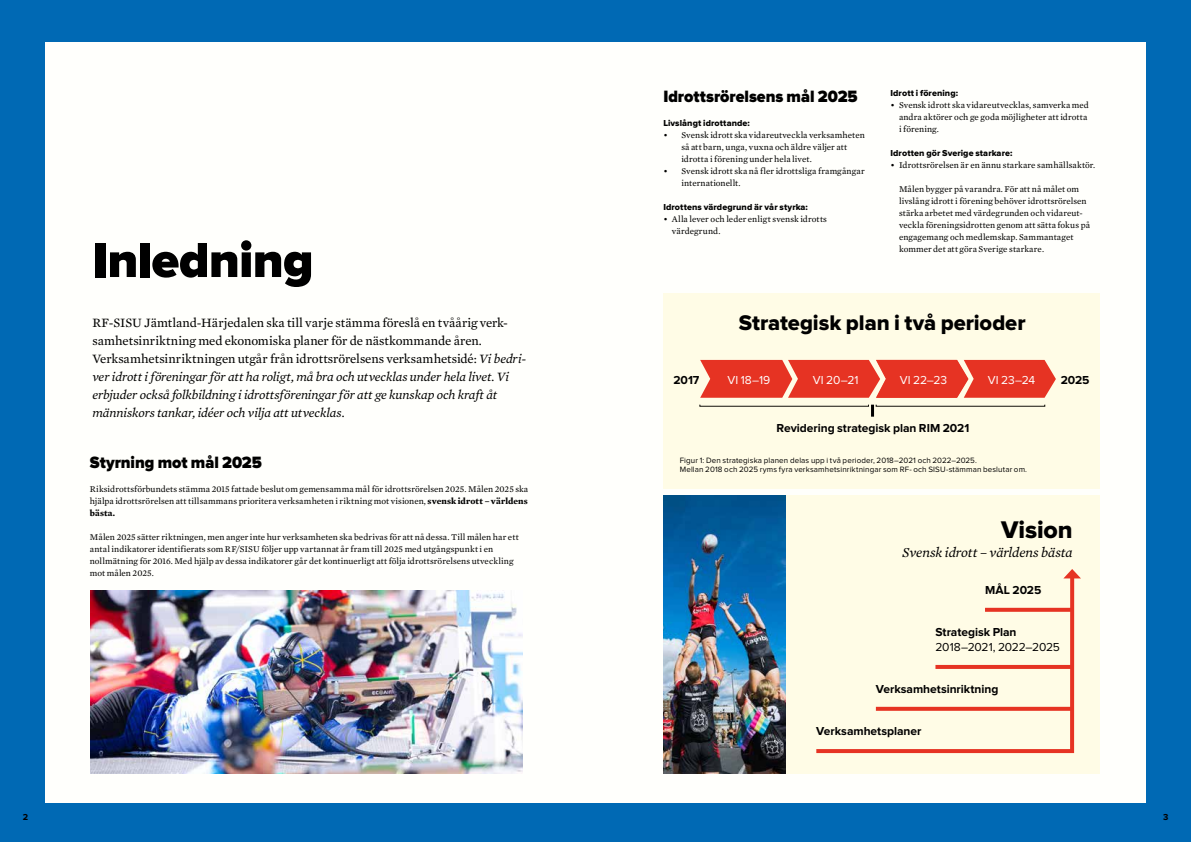
<style>
.page{position:relative;width:1191px;height:842px;background:#0069b4}
.page>*{position:absolute;margin:0;border:0;box-sizing:border-box;transform-origin:0 0}
.t1{font:900 51px "Proxima Nova";letter-spacing:-.01em;color:#000}
.t2{font:25px "Proxima Nova Extrabld";letter-spacing:-.005em;color:#000}
.t3{font:22px "Proxima Nova Extrabld";color:#000}
.t4{font:900 17px "Proxima Nova";color:#000;scale:.95 1}
.t5{font:italic 14px "Mercury Text G2";letter-spacing:-.01em;color:#000}
.t6{font:italic 13px/18px "Mercury Text G2";letter-spacing:-.01em;color:#000}
.t7{font:700 12px "Proxima Nova";letter-spacing:-.005em;color:#000}
.t8{font:12px "Proxima Nova";color:#fff}
.t9{font:12px "Proxima Nova";letter-spacing:-.02em;color:#000}
.t10{font:9px/12px "Mercury Text G2";letter-spacing:.005em;color:#000}
.t11{font:9px "Proxima Nova Extrabld";letter-spacing:.01em;color:#000}
.t12{font:700 9px "Proxima Nova";color:#000}
.t13{font:8px/9px "Proxima Nova";letter-spacing:.015em;color:#000}
.s1{font-style:normal}
.s2{font-weight:700}
</style>
<div class="page">
<div style="left:45px;top:42px;width:1100px;height:761px;background:#fffffc"></div>
<div style="left:663px;top:293px;width:437px;height:195px;background:#fffce6"></div>
<svg style="left:700px;top:360px;width:356px;height:38px"></svg>
<svg style="left:871px;top:405px;width:3px;height:12px"></svg>
<div style="left:785px;top:495px;width:315px;height:279px;background:#fffce6"></div>
<svg style="left:816px;top:578px;width:260px;height:176px"></svg>
<svg style="left:1064px;top:569px;width:17px;height:9px"></svg>
<svg style="left:876px;top:707px;width:197px;height:4px"></svg>
<hr style="left:935px;top:665px;width:138px;height:4px;background:#e63323">
<svg style="left:985px;top:608px;width:87px;height:4px"></svg>
<img style="left:663px;top:495px;width:122px;height:279px">
<img style="left:91px;top:591px;width:432px;height:183px">
<h1 class="t1" style="left:92px;top:237px;width:223px">Inledning</h1>
<p class="t6" style="left:92px;top:313px;width:435px"><span class="s1">RF-SISU Jämtland-Härjedalen ska till varje stämma föreslå en tvåårig verk&shy;samhetsinriktning med ekonomiska planer för de nästkommande åren.<br>Verksamhetsinriktningen utgår från idrottsrörelsens verksamhetsidé:</span> Vi bedri&shy;ver idrott i föreningar för att ha roligt, må bra och utvecklas under hela livet. Vi erbjuder också folkbildning i idrottsföreningar för att ge kunskap och kraft åt människors tankar, idéer och vilja att utvecklas.</p>
<h3 class="t4" style="left:90px;top:455px;width:183px">Styrning mot mål 2025</h3>
<p class="t10" style="left:90px;top:483px;width:440px;text-align:justify">Riksidrottsförbundets stämma 2015 fattade beslut om gemensamma mål för idrottsrörelsen 2025. Målen 2025 ska hjälpa idrottsrörelsen att tillsammans prioritera verksamheten i riktning mot visionen, <span class="s2">svensk idrott – världens bästa.</span></p>
<p class="t10" style="left:90px;top:531px;width:430px">Målen 2025 sätter riktningen, men anger inte hur verksamheten ska bedrivas för att nå dessa. Till målen har ett antal indikatorer identifierats som RF/SISU följer upp vartannat år fram till 2025 med utgångspunkt i en nollmätning för 2016. Med hjälp av dessa indikatorer går det kontinuerligt att följa idrottsrörelsens utveckling mot målen 2025.</p>
<h3 class="t4" style="left:663px;top:89px;width:206px">Idrottsrörelsens mål 2025</h3>
<p class="t11" style="left:663px;top:119px;width:88px">Livslångt idrottande:</p>
<p class="t10" style="left:681px;top:129px;width:185px;text-indent:-18px">• Svensk idrott ska vidareutveckla verksamheten så att barn, unga, vuxna och äldre väljer att idrotta i förening under hela livet.</p>
<p class="t10" style="left:681px;top:165px;width:185px;text-indent:-18px">• Svensk idrott ska nå fler idrottsliga framgångar internationellt.</p>
<p class="t11" style="left:663px;top:203px;width:146px">Idrottens värdegrund är vår styrka:</p>
<p class="t10" style="left:672px;top:213px;width:157px;text-indent:-9px">• Alla lever och leder enligt svensk idrotts värdegrund.</p>
<p class="t11" style="left:890px;top:89px;width:69px">Idrott i förening:</p>
<p class="t10" style="left:899px;top:99px;width:191px;text-indent:-9px">• Svensk idrott ska vidareutvecklas, samverka med andra aktörer och ge goda möjligheter att idrotta i förening.</p>
<p class="t11" style="left:890px;top:149px;width:123px">Idrotten gör Sverige starkare:</p>
<p class="t10" style="left:890px;top:159px;width:206px">• Idrottsrörelsen är en ännu starkare samhällsaktör.</p>
<p class="t10" style="left:899px;top:183px;width:192px">Målen bygger på varandra. För att nå målet om livslång idrott i förening behöver idrottsrörelsen stärka arbetet med värdegrunden och vidareut&shy;veckla föreningsidrotten genom att sätta fokus på engagemang och medlemskap. Sammantaget kommer det att göra Sverige starkare.</p>
<h3 class="t7" style="left:673px;top:374px;width:27px">2017</h3>
<h3 class="t3" style="left:739px;top:313px;width:288px">Strategisk plan i två perioder</h3>
<h3 class="t8" style="left:727px;top:374px;width:44px">VI 18–19</h3>
<h3 class="t8" style="left:813px;top:374px;width:47px">VI 20–21</h3>
<h3 class="t8" style="left:900px;top:374px;width:49px">VI 22–23</h3>
<h3 class="t8" style="left:987px;top:374px;width:49px">VI 23–24</h3>
<h3 class="t7" style="left:776px;top:422px;width:194px">Revidering strategisk plan RIM 2021</h3>
<p class="t13" style="left:680px;top:456px;width:349px">Figur 1: Den strategiska planen delas upp i två perioder, 2018–2021 och 2022–2025.<br>Mellan 2018 och 2025 ryms fyra verksamhetsinriktningar som RF- och SISU-stämman beslutar om.</p>
<h3 class="t7" style="left:1060px;top:374px;width:30px">2025</h3>
<h2 class="t2" style="left:1001px;top:518px;width:73px">Vision</h2>
<h3 class="t5" style="left:902px;top:544px;width:172px">Svensk idrott – världens bästa</h3>
<h3 class="t7" style="left:985px;top:584px;width:58px">MÅL 2025</h3>
<h3 class="t7" style="left:935px;top:626px;width:82px">Strategisk Plan</h3>
<h3 class="t9" style="left:935px;top:641px;width:126px">2018–2021, 2022–2025</h3>
<h3 class="t7" style="left:876px;top:683px;width:124px">Verksamhetsinriktning</h3>
<h3 class="t7" style="left:816px;top:725px;width:107px">Verksamhetsplaner</h3>
<p class="t12" style="left:23px;top:813px;width:7px">2</p>
<p class="t12" style="left:1163px;top:813px;width:7px">3</p>
</div>
